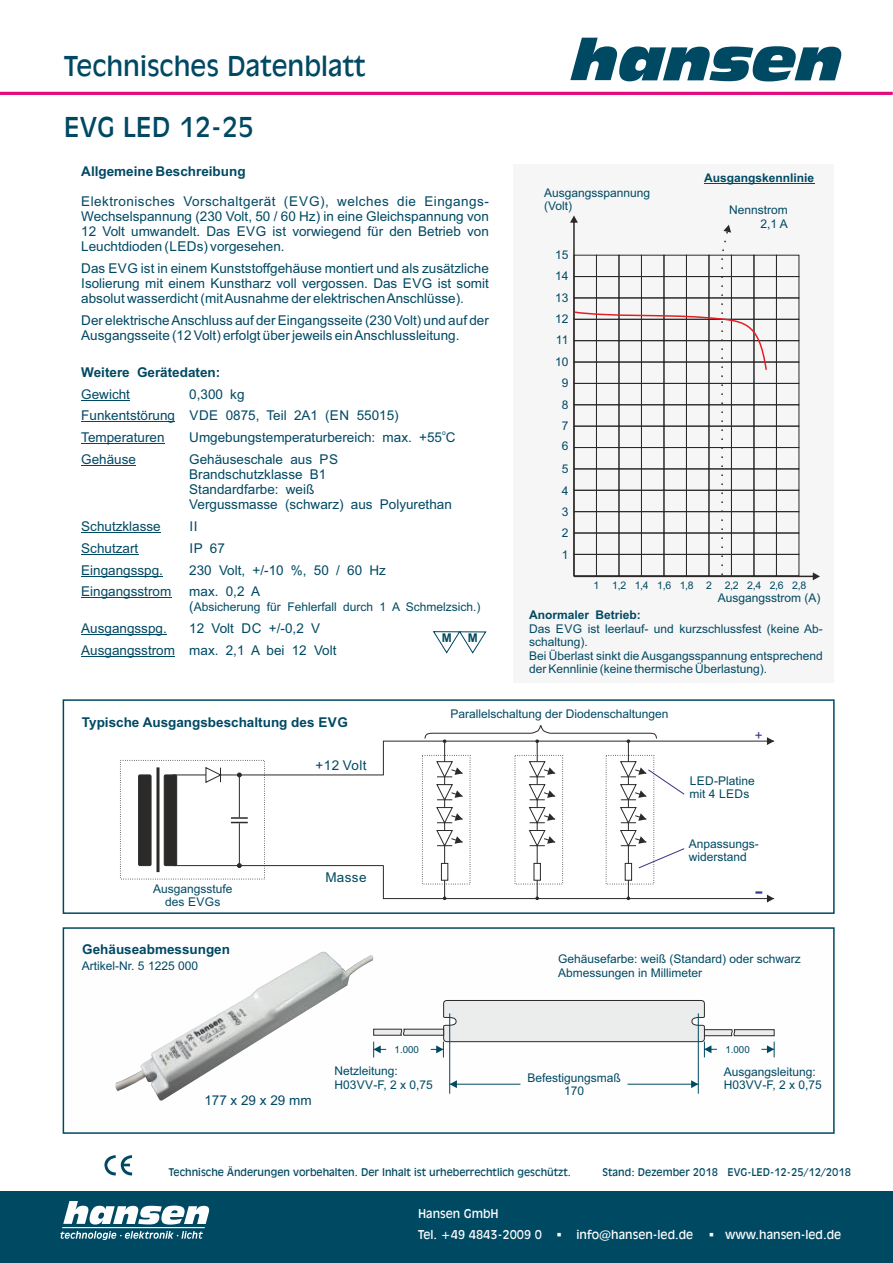
<style>
.page{position:relative;width:893px;height:1263px;background:#fff}
.page>*{position:absolute;margin:0;border:0;box-sizing:border-box;transform-origin:0 0}
.t1{font:27px "Incised 901 BT";color:#004963}
.t2{font:24.9px "Arial";color:#343a8b}
.t3{font:13.5px/15.1px "Arial";color:#004963}
.t4{font:700 13.5px "Arial";color:#004963}
.t5{font:13.5px "Arial";color:#343a8b}
.t6{font:12px/13.4px "Arial";color:#004963}
.t7{font:12px/21.8px "Incised 901 BT";color:#fefefe}
.t8{font:700 12px "Arial";color:#004963}
.t9{font:10.5px "Incised 901 BT";color:#004963}
.t10{font:10.5px "Arial";color:#004963}
.t11{font:9.75px "Arial";color:#004963}
.t12{font:6.75px "Arial";color:#004963}
.s1{font-size:13.5px}
</style>
<div class="page">
<div style="left:513px;top:164px;width:320px;height:519px;background:#f7f6f6"></div>
<svg style="left:104px;top:1155px;width:28px;height:21px"></svg>
<svg style="left:62px;top:927px;width:773px;height:207px"></svg>
<div style="left:63px;top:699px;width:772px;height:215px;border:1px solid #004963"></div>
<hr style="left:704px;top:183px;width:110px;height:1px;background:#004963">
<svg style="left:570px;top:215px;width:250px;height:365px"></svg>
<hr style="left:81px;top:400px;width:49px;height:1px;background:#004963">
<hr style="left:81px;top:422px;width:94px;height:1px;background:#004963">
<hr style="left:81px;top:443px;width:84px;height:1px;background:#004963">
<hr style="left:81px;top:465px;width:55px;height:1px;background:#004963">
<hr style="left:81px;top:532px;width:80px;height:1px;background:#004963">
<hr style="left:81px;top:554px;width:57px;height:1px;background:#004963">
<hr style="left:81px;top:576px;width:82px;height:1px;background:#004963">
<hr style="left:81px;top:598px;width:90px;height:1px;background:#004963">
<hr style="left:81px;top:634px;width:86px;height:1px;background:#004963">
<hr style="left:81px;top:656px;width:94px;height:1px;background:#004963">
<svg style="left:432px;top:631px;width:55px;height:23px"></svg>
<div style="left:138px;top:775px;width:13px;height:91px;background:#2b2a29;border:1px solid #2b2a29"></div>
<div style="left:164px;top:775px;width:13px;height:91px;background:#2b2a29;border:1px solid #2b2a29"></div>
<hr style="left:156px;top:767px;width:3px;height:105px;background:#2b2a29">
<hr style="left:173px;top:775px;width:211px;height:1px;background:#2b2a29">
<svg style="left:205px;top:767px;width:16px;height:16px"></svg>
<hr style="left:174px;top:865px;width:209px;height:1px;background:#2b2a29">
<svg style="left:231px;top:817px;width:17px;height:6px"></svg>
<hr style="left:239px;top:775px;width:1px;height:42px;background:#2b2a29">
<hr style="left:239px;top:823px;width:1px;height:43px;background:#2b2a29">
<svg style="left:237px;top:863px;width:4px;height:5px"></svg>
<hr style="left:628px;top:742px;width:1px;height:157px;background:#2b2a29">
<svg style="left:620px;top:807px;width:27px;height:16px"></svg>
<hr style="left:444px;top:742px;width:1px;height:157px;background:#2b2a29">
<svg style="left:436px;top:807px;width:27px;height:17px"></svg>
<hr style="left:537px;top:742px;width:1px;height:157px;background:#2b2a29">
<svg style="left:529px;top:807px;width:27px;height:17px"></svg>
<svg style="left:383px;top:725px;width:391px;height:76px"></svg>
<svg style="left:383px;top:830px;width:391px;height:72px"></svg>
<hr style="left:450px;top:1084px;width:70px;height:1px;background:#004963">
<svg style="left:450px;top:1080px;width:7px;height:8px"></svg>
<hr style="left:627px;top:1084px;width:71px;height:1px;background:#004963">
<svg style="left:691px;top:1080px;width:7px;height:8px"></svg>
<hr style="left:449px;top:1013px;width:1px;height:81px;background:#004963">
<hr style="left:698px;top:1013px;width:1px;height:81px;background:#004963">
<svg style="left:374px;top:1000px;width:401px;height:57px"></svg>
<img style="left:114px;top:951px;width:260px;height:150px">
<hr style="left:0;top:92px;width:893px;height:3px;background:#e5097f">
<svg style="left:570px;top:38px;width:271px;height:43px"></svg>
<div style="left:0;top:1192px;width:893px;height:71px;background:#004963"></div>
<svg style="left:60px;top:1231px;width:143px;height:9px"></svg>
<hr style="left:62px;top:1227px;width:143px;height:1px;background:#fefefe">
<svg style="left:63px;top:1201px;width:146px;height:23px"></svg>
<h1 class="t1" style="left:64px;top:56px;width:303px">Technisches Datenblatt</h1>
<h1 class="t1" style="left:64px;top:116px;width:192px">EVG LED 12-25</h1>
<p class="t4" style="left:81px;top:166px;width:166px">Allgemeine Beschreibung</p>
<p class="t3" style="left:81px;top:195px;width:409px;text-align:justify">Elektronisches Vorschaltgerät (EVG), welches die Eingangs-Wechselspannung (230 Volt, 50 / 60 Hz) in eine Gleichspannung von 12 Volt umwandelt. Das EVG ist vorwiegend für den Betrieb von Leuchtdioden (LEDs) vorgesehen.</p>
<p class="t3" style="left:81px;top:262px;width:409px;text-align:justify">Das EVG ist in einem Kunststoffgehäuse montiert und als zusätzliche Isolierung mit einem Kunstharz voll vergossen. Das EVG ist somit absolut wasserdicht (mit Ausnahme der elektrischen Anschlüsse).</p>
<p class="t3" style="left:81px;top:314px;width:409px">Der elektrische Anschluss auf der Eingangsseite (230 Volt) und auf der<br>Ausgangsseite (12 Volt) erfolgt über jeweils ein Anschlussleitung.</p>
<p class="t4" style="left:81px;top:367px;width:141px">Weitere Gerätedaten:</p>
<p class="t3" style="left:81px;top:387px;width:50px">Gewicht</p>
<p class="t3" style="left:81px;top:384px;width:319px;line-height:21.8px;text-indent:108px">0,300 kg<br>Funkentstörung VDE 0875, Teil 2A1 (EN 55015)</p>
<p class="t12" style="left:442px;top:430px;width:5px">o</p>
<p class="t3" style="left:81px;top:431px;width:85px">Temperaturen</p>
<p class="t3" style="left:189px;top:431px;width:268px">Umgebungstemperaturbereich: max. +55 C</p>
<p class="t3" style="left:81px;top:453px;width:56px">Gehäuse</p>
<p class="t3" style="left:189px;top:453px;width:264px">Gehäuseschale aus PS<br>Brandschutzklasse B1<br>Standardfarbe: weiß<br>Vergussmasse (schwarz) aus Polyurethan</p>
<p class="t3" style="left:81px;top:520px;width:81px">Schutzklasse</p>
<p class="t3" style="left:190px;top:520px;width:9px">II</p>
<p class="t3" style="left:81px;top:542px;width:59px">Schutzart</p>
<p class="t3" style="left:190px;top:542px;width:37px">IP 67</p>
<p class="t3" style="left:81px;top:563px;width:83px">Eingangsspg.</p>
<p class="t3" style="left:189px;top:563px;width:198px">230 Volt, +/-10 %, 50 / 60 Hz</p>
<p class="t3" style="left:81px;top:585px;width:92px">Eingangsstrom</p>
<p class="t3" style="left:189px;top:585px;width:72px">max. 0,2 A</p>
<p class="t6" style="left:189px;top:602px;width:293px"><span class="s1">(</span>Absicherung für Fehlerfall durch 1 A Schmelzsich.)</p>
<p class="t3" style="left:81px;top:622px;width:87px">Ausgangsspg.</p>
<p class="t3" style="left:81px;top:619px;width:257px;line-height:21.8px;text-indent:108px">12 Volt DC +/-0,2 V<br>Ausgangsstrom max. 2,1 A bei 12 Volt</p>
<p class="t8" style="left:442px;top:633px;width:11px">M</p>
<p class="t8" style="left:468px;top:634px;width:11px">M</p>
<p class="t6" style="left:544px;top:187px;width:108px">Ausgangsspannung (Volt)</p>
<p class="t6" style="left:555px;top:249px;width:15px">15</p>
<p class="t6" style="left:555px;top:270px;width:15px">14</p>
<p class="t6" style="left:555px;top:292px;width:15px">13</p>
<p class="t6" style="left:555px;top:313px;width:15px">12</p>
<p class="t6" style="left:556px;top:335px;width:14px">11</p>
<p class="t6" style="left:555px;top:356px;width:15px">10</p>
<p class="t6" style="left:562px;top:378px;width:8px">9</p>
<p class="t6" style="left:562px;top:395px;width:8px;line-height:21.5px">8<br>7</p>
<p class="t6" style="left:562px;top:459px;width:8px;line-height:21.5px">5<br>4</p>
<p class="t6" style="left:562px;top:524px;width:8px;line-height:21.5px">2<br>1</p>
<p class="t6" style="left:562px;top:440px;width:8px">6</p>
<p class="t6" style="left:562px;top:506px;width:8px">3</p>
<p class="t8" style="left:704px;top:174px;width:112px">Ausgangskennlinie</p>
<p class="t6" style="left:729px;top:205px;width:60px;text-align:right">Nennstrom<br>2,1 A</p>
<p class="t10" style="left:593px;top:581px;width:7px">1</p>
<p class="t10" style="left:635px;top:581px;width:16px">1,4</p>
<p class="t10" style="left:680px;top:581px;width:16px">1,8</p>
<p class="t10" style="left:725px;top:581px;width:16px">2,2</p>
<p class="t10" style="left:770px;top:581px;width:16px">2,6</p>
<p class="t10" style="left:612px;top:581px;width:16px">1,2</p>
<p class="t10" style="left:657px;top:581px;width:16px">1,6</p>
<p class="t10" style="left:706px;top:581px;width:7px">2</p>
<p class="t10" style="left:747px;top:581px;width:16px">2,4</p>
<p class="t10" style="left:792px;top:581px;width:16px">2,8</p>
<p class="t6" style="left:718px;top:593px;width:104px">Ausgangsstrom (A)</p>
<p class="t8" style="left:529px;top:611px;width:113px">Anormaler Betrieb:</p>
<p class="t6" style="left:529px;top:623px;width:295px">Das EVG ist leerlauf- und kurzschlussfest (keine Ab&shy;schaltung).<br>Bei Überlast sinkt die Ausgangsspannung entsprechend der Kennlinie (keine thermische Überlastung).</p>
<p class="t4" style="left:82px;top:717px;width:267px">Typische Ausgangsbeschaltung des EVG</p>
<p class="t6" style="left:153px;top:883px;width:81px;text-align:center">Ausgangsstufe des EVGs</p>
<p class="t4" style="left:82px;top:944px;width:149px">Gehäuseabmessungen</p>
<p class="t6" style="left:82px;top:960px;width:118px">Artikel-Nr. 5 1225 000</p>
<p class="t3" style="left:316px;top:759px;width:53px">+12 Volt</p>
<p class="t3" style="left:325px;top:871px;width:43px">Masse</p>
<p class="t6" style="left:450px;top:708px;width:220px">Parallelschaltung der Diodenschaltungen</p>
<p class="t5" style="left:755px;top:730px;width:9px">+</p>
<p class="t6" style="left:689px;top:775px;width:67px">LED-Platine mit 4 LEDs</p>
<p class="t6" style="left:689px;top:838px;width:72px">Anpassungs&shy;widerstand</p>
<h2 class="t2" style="left:755px;top:881px;width:10px">-</h2>
<p class="t6" style="left:558px;top:954px;width:244px">Gehäusefarbe: weiß (Standard) oder schwarz<br>Abmessungen in Millimeter</p>
<p class="t11" style="left:395px;top:1046px;width:26px">1.000</p>
<p class="t11" style="left:725px;top:1046px;width:26px">1.000</p>
<p class="t3" style="left:204px;top:1093px;width:109px">177 x 29 x 29 mm</p>
<p class="t6" style="left:335px;top:1066px;width:100px">Netzleitung:<br>H03VV-F, 2 x 0,75</p>
<p class="t6" style="left:527px;top:1072px;width:95px;text-align:center">Befestigungsmaß<br>170</p>
<p class="t6" style="left:724px;top:1066px;width:100px">Ausgangsleitung:<br>H03VV-F, 2 x 0,75</p>
<p class="t9" style="left:169px;top:1168px;width:404px">Technische Änderungen vorbehalten. Der Inhalt ist urheberrechtlich geschützt.</p>
<p class="t9" style="left:603px;top:1168px;width:250px">Stand: Dezember 2018 EVG-LED-12-25/12/2018</p>
<p class="t7" style="left:418px;top:1203px;width:277px">Hansen GmbH<br>Tel. +49 4843-2009 0 ▪ info@hansen-led.de</p>
<p class="t7" style="left:709px;top:1225px;width:134px">▪ www.hansen-led.de</p>
</div>
